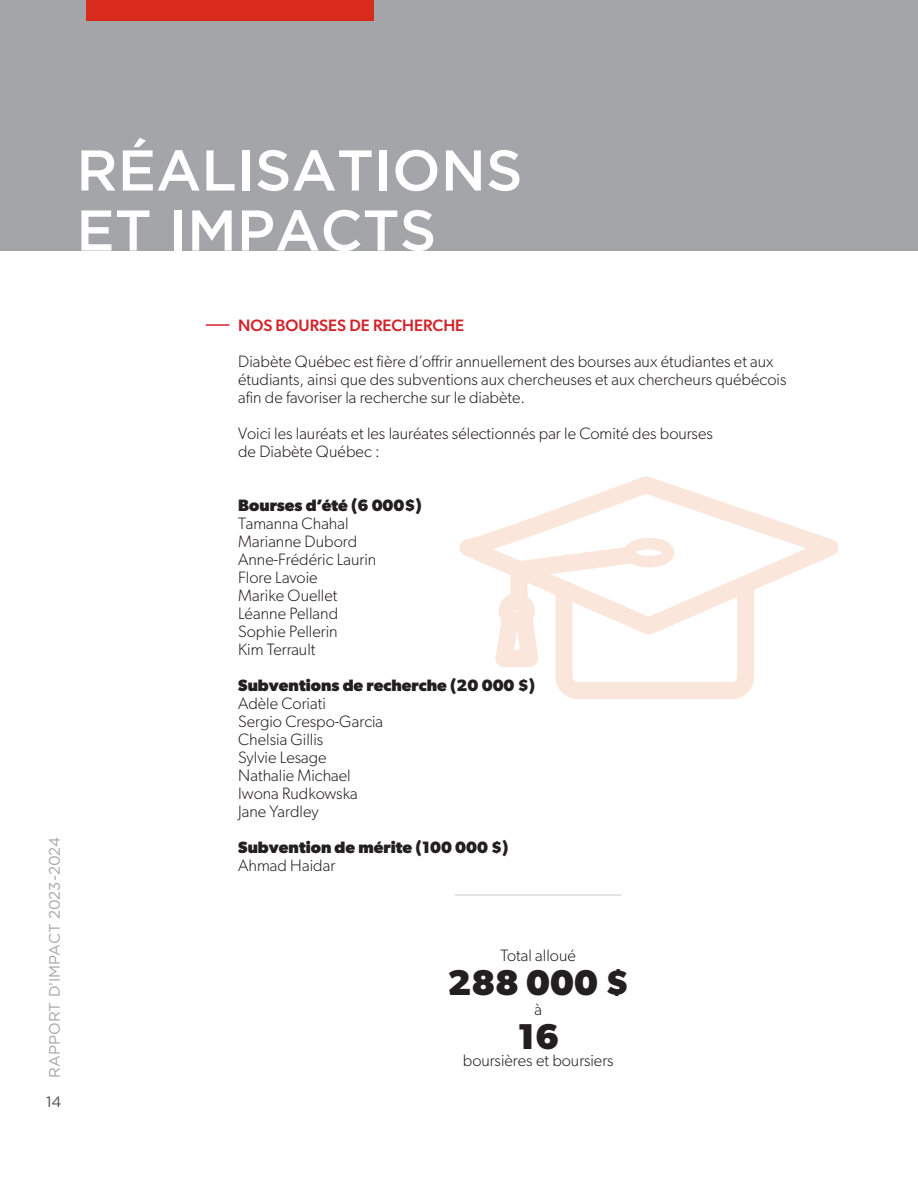
<style>
.page{position:relative;width:918px;height:1188px;background:#fff}
.page>*{position:absolute;margin:0;border:0;box-sizing:border-box;transform-origin:0 0}
.t1{font:500 57.3px/60px "Gotham HTF";color:#fff}
.t2{font:700 36px "Gibson";color:#231f20}
.t3{font:300 16.5px/18px "Gibson";color:#231f20}
.t4{font:700 16.5px "Gibson";color:#231f20}
.t5{font:500 16.5px "Gibson";color:#d1232a}
.t6{font:15px "Gotham";color:#a4a5a9}
.t7{font:15px "Gotham";color:#4e4f50}
</style>
<div class="page">
<div style="left:0;top:0;width:918px;height:250px;background:#a4a5a9"></div>
<div style="left:86px;top:0;width:287px;height:21px;background:#d82b1e"></div>
<hr style="left:206px;top:324px;width:24px;height:2px;background:#d1232a">
<svg style="left:459px;top:476px;width:380px;height:223px"></svg>
<hr style="left:455px;top:894px;width:167px;height:2px;background:#dcdddf">
<h1 class="t1" style="left:76px;top:139px;width:448px">RÉALISATIONS<br>ET IMPACTS</h1>
<p class="t6" style="left:45px;top:1078px;width:242px;rotate:-90deg">RAPPORT D’IMPACT 2023-2024</p>
<p class="t7" style="left:46px;top:1092px;width:17px">14</p>
<p class="t5" style="left:238px;top:315px;width:228px">NOS BOURSES DE RECHERCHE</p>
<p class="t3" style="left:238px;top:352px;width:550px">Diabète Québec est fière d’offrir annuellement des bourses aux étudiantes et aux étudiants, ainsi que des subventions aux chercheuses et aux chercheurs québécois afin de favoriser la recherche sur le diabète.</p>
<p class="t3" style="left:238px;top:424px;width:476px">Voici les lauréats et les lauréates sélectionnés par le Comité des bourses de Diabète Québec :</p>
<p class="t4" style="left:238px;top:495px;width:185px">Bourses d’été (6 000$)</p>
<p class="t3" style="left:238px;top:514px;width:140px">Tamanna Chahal<br>Marianne Dubord<br>Anne-Frédéric Laurin<br>Flore Lavoie<br>Marike Ouellet<br>Léanne Pelland<br>Sophie Pellerin<br>Kim Terrault</p>
<p class="t4" style="left:238px;top:675px;width:299px">Subventions de recherche (20 000 $)</p>
<p class="t3" style="left:238px;top:694px;width:147px">Adèle Coriati<br>Sergio Crespo-Garcia<br>Chelsia Gillis<br>Sylvie Lesage<br>Nathalie Michael<br>Iwona Rudkowska<br>Jane Yardley</p>
<p class="t4" style="left:238px;top:837px;width:272px">Subvention de mérite (100 000 $)</p>
<p class="t3" style="left:238px;top:856px;width:99px">Ahmad Haidar</p>
<p class="t3" style="left:501px;top:946px;width:77px">Total alloué</p>
<h2 class="t2" style="left:447px;top:961px;width:183px">288 000 $</h2>
<p class="t3" style="left:534px;top:1000px;width:9px">à</p>
<h2 class="t2" style="left:517px;top:1015px;width:43px">16</h2>
<p class="t3" style="left:463px;top:1051px;width:152px">boursières et boursiers</p>
</div>
